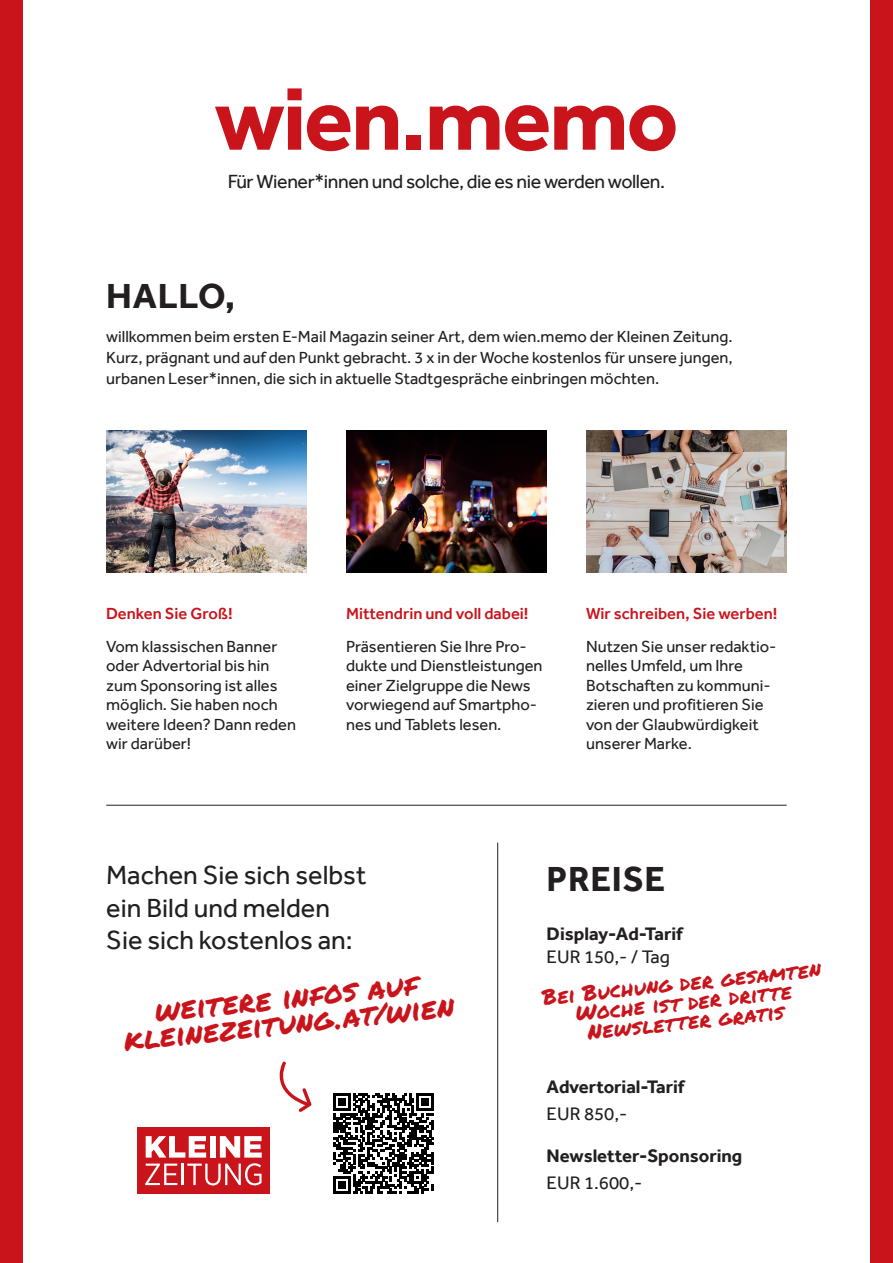
<style>
.page{position:relative;width:893px;height:1263px;background:#fff}
.page>*{position:absolute;margin:0;border:0;box-sizing:border-box;transform-origin:0 0}
.t1{font:700 91.8px "Effra";letter-spacing:-.025em;color:#ca141c}
.t2{font:700 35.7px "Effra";letter-spacing:.02em;color:#231f20}
.t3{font:30.15px "Permanent Marker Pro";color:#ca141c}
.t4{font:27px "Effra";color:#231f20}
.t5{font:21px/19.5px "Permanent Marker Pro";color:#ca141c;text-align:center}
.t6{font:19.65px "Effra";letter-spacing:-.02em;color:#231f20}
.t7{font:700 18.6px "Effra";color:#231f20}
.t8{font:18.6px "Effra";color:#231f20}
.t9{font:16.5px/19.5px "Effra";color:#231f20}
.t10{font:500 16.5px "Effra";color:#ca141c}
</style>
<div class="page">
<img style="left:106px;top:431px;width:201px;height:141px">
<img style="left:346px;top:431px;width:201px;height:141px">
<img style="left:586px;top:431px;width:201px;height:141px">
<svg style="left:279px;top:1061px;width:33px;height:51px"></svg>
<div style="left:137px;top:1127px;width:133px;height:67px;background:#ca141c"></div>
<svg style="left:146px;top:1136px;width:60px;height:21px"></svg>
<div style="left:210px;top:1136px;width:6px;height:21px;background:#fff"></div>
<svg style="left:220px;top:1136px;width:42px;height:21px"></svg>
<svg style="left:145px;top:1163px;width:32px;height:22px"></svg>
<hr style="left:181px;top:1163px;width:3px;height:22px;background:#fff">
<svg style="left:187px;top:1163px;width:75px;height:22px"></svg>
<hr style="left:106px;top:805px;width:681px;height:1px;background:#231f20">
<hr style="left:497px;top:843px;width:1px;height:379px;background:#231f20">
<svg style="left:333px;top:1093px;width:101px;height:100px"></svg>
<div style="left:0;top:0;width:23px;height:1263px;background:#ca141c"></div>
<div style="left:870px;top:0;width:23px;height:1263px;background:#ca141c"></div>
<p class="t1" style="left:214px;top:63px;width:466px">wien.memo</p>
<p class="t6" style="left:228px;top:170px;width:439px">Für Wiener*innen und solche, die es nie werden wollen.</p>
<p class="t2" style="left:106px;top:275px;width:130px">HALLO,</p>
<p class="t9" style="left:106px;top:327px;width:628px">willkommen beim ersten E-Mail Magazin seiner Art, dem wien.memo der Kleinen Zeitung.</p>
<p class="t9" style="left:106px;top:348px;width:628px">Kurz, prägnant und auf den Punkt gebracht. 3 x in der Woche kostenlos für unsere jungen,</p>
<p class="t9" style="left:106px;top:369px;width:554px">urbanen Leser*innen, die sich in aktuelle Stadtgespräche einbringen möchten.</p>
<p class="t10" style="left:106px;top:604px;width:128px">Denken Sie Groß!</p>
<p class="t9" style="left:106px;top:636px;width:191px">Vom klassischen Banner oder Advertorial bis hin zum Sponsoring ist alles möglich. Sie haben noch weitere Ideen? Dann reden wir darüber!</p>
<p class="t10" style="left:346px;top:604px;width:184px">Mittendrin und voll dabei!</p>
<p class="t9" style="left:346px;top:636px;width:198px">Präsentieren Sie Ihre Pro&shy;dukte und Dienstleistungen einer Zielgruppe die News vorwiegend auf Smartpho&shy;nes und Tablets lesen.</p>
<p class="t10" style="left:586px;top:604px;width:193px">Wir schreiben, Sie werben!</p>
<p class="t9" style="left:586px;top:636px;width:192px">Nutzen Sie unser redaktio&shy;nelles Umfeld, um Ihre</p>
<p class="t9" style="left:586px;top:675px;width:186px">Botschaften zu kommuni&shy;zieren und profitieren Sie von der Glaubwürdigkeit unserer Marke.</p>
<p class="t4" style="left:106px;top:859px;width:262px">Machen Sie sich selbst</p>
<p class="t4" style="left:106px;top:892px;width:225px">ein Bild und melden</p>
<p class="t4" style="left:106px;top:924px;width:248px">Sie sich kostenlos an:</p>
<p class="t3" style="left:152px;top:989px;width:266px;rotate:-6deg">weitere infos auf</p>
<p class="t3" style="left:121px;top:1018px;width:333px;rotate:-6deg">kleinezeitung.at/wien</p>
<p class="t2" style="left:547px;top:857px;width:120px">PREISE</p>
<p class="t7" style="left:547px;top:923px;width:138px">Display-Ad-Tarif</p>
<p class="t8" style="left:547px;top:945px;width:125px">EUR 150,- / Tag</p>
<p class="t5" style="left:541px;top:987px;width:281px;rotate:-6deg">Bei Buchung der gesamten<br>Woche ist der dritte<br>Newsletter gratis</p>
<p class="t7" style="left:547px;top:1075px;width:139px">Advertorial-Tarif</p>
<p class="t8" style="left:547px;top:1103px;width:82px">EUR 850,-</p>
<p class="t7" style="left:547px;top:1144px;width:197px">Newsletter-Sponsoring</p>
<p class="t8" style="left:547px;top:1172px;width:97px">EUR 1.600,-</p>
</div>
